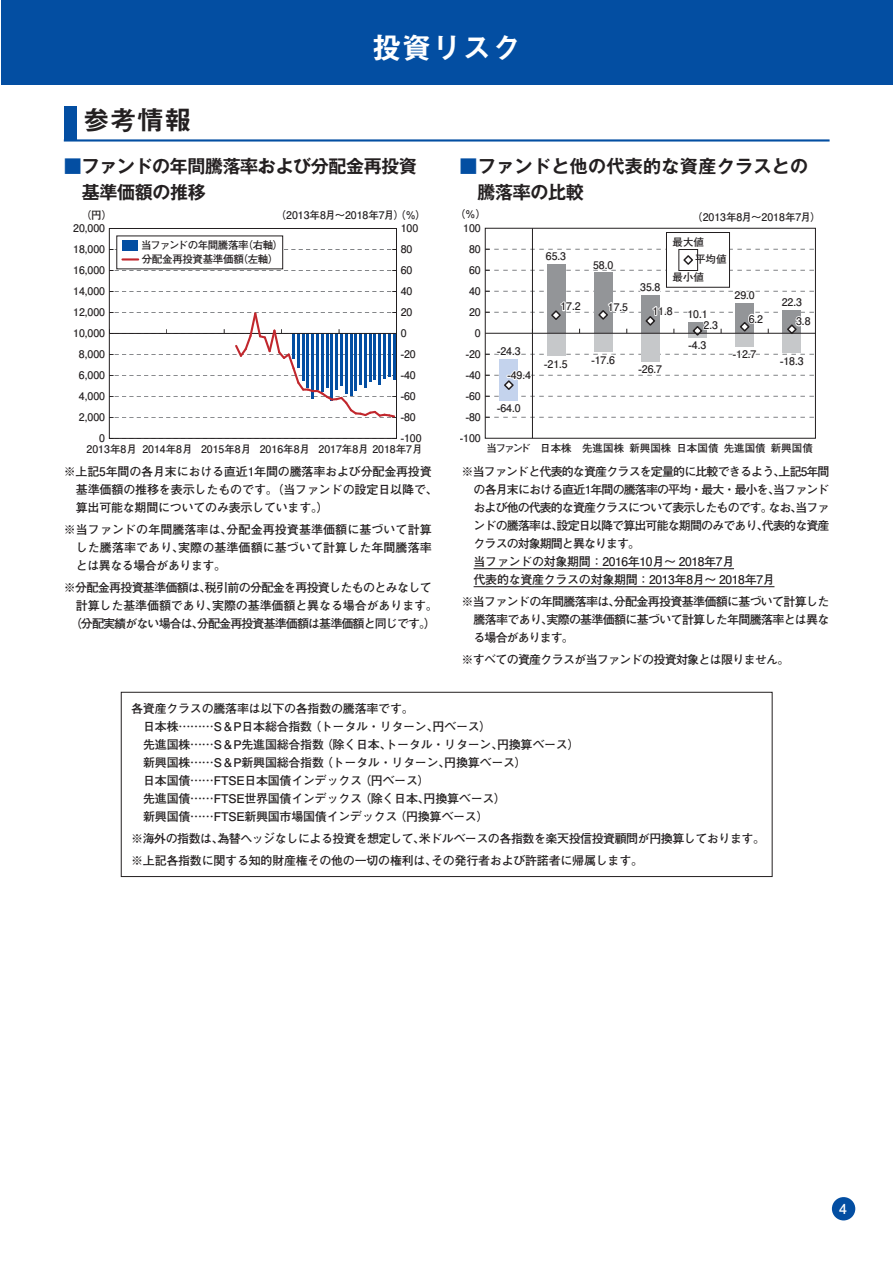
<style>
.page{position:relative;width:893px;height:1263px;background:#fff}
.page>*{position:absolute;margin:0;border:0;box-sizing:border-box;transform-origin:0 0}
.t1{font:30px "Midashi Go Pro MB31 90 pv RKSJ H";color:#fff}
.t2{font:27px "Midashi Go Pro MB31 90 pv RKSJ H";color:#231f20}
.t3{font:18px/25.5px "Gothic MB101 Pro De Bold 90 pv RKSJ H";letter-spacing:-.02em;color:#231f20}
.t4{font:18px/25.5px "Gothic MB101 Pro De Bold 90 pv RKSJ H";letter-spacing:.02em;color:#231f20}
.t5{font:13.8px "Futo Go B101 Pro Bold 90 pv RKSJ H";color:#fff}
.t6{font:12px/18px "Futo Go B101 Pro Bold 90 pv RKSJ H";letter-spacing:-.025em;color:#231f20}
.t7{font:12px/18px "Futo Go B101 Pro Bold 90 pv RKSJ H";letter-spacing:-.075em;color:#231f20}
.t8{font:12px "Futo Go B101 Pro Bold 90 pv RKSJ H";letter-spacing:-.06em;color:#231f20}
.t9{font:10.5px/21px "Futo Go B101 Pro Bold 90 pv RKSJ H";color:#231f20}
.t10{font:10.5px/13.5px "Futo Go B101 Pro Bold 90 pv RKSJ H";letter-spacing:-.035em;color:#231f20}
.t11{font:10.5px "Futo Go B101 Pro Bold 90 pv RKSJ H";letter-spacing:-.135em;color:#231f20}
.s1{color:#034ea2}
</style>
<div class="page">
<div style="left:831px;top:1197px;width:24px;height:23px;background:#034ea2;border-radius:50%"></div>
<div style="left:1px;top:0;width:891px;height:85px;background:#034ea2"></div>
<svg style="left:109px;top:228px;width:287px;height:1px"></svg>
<svg style="left:109px;top:249px;width:287px;height:1px"></svg>
<svg style="left:109px;top:270px;width:287px;height:1px"></svg>
<svg style="left:109px;top:291px;width:287px;height:1px"></svg>
<svg style="left:109px;top:438px;width:287px;height:1px"></svg>
<div style="left:117px;top:236px;width:166px;height:33px;background:#fff"></div>
<div style="left:122px;top:241px;width:16px;height:10px;background:#034ea2"></div>
<hr style="left:122px;top:258px;width:16px;height:3px;background:#c1272d">
<svg style="left:109px;top:311px;width:288px;height:108px"></svg>
<div style="left:121px;top:692px;width:651px;height:185px;border:1px solid #231f20"></div>
<div style="left:666px;top:232px;width:63px;height:55px;border:1px solid #231f20"></div>
<div style="left:485px;top:228px;width:330px;height:210px;border:1px solid #231f20"></div>
<hr style="left:532px;top:228px;width:1px;height:210px;background:#231f20">
<div style="left:546px;top:265px;width:19px;height:68px;background:#939598"></div>
<div style="left:593px;top:272px;width:19px;height:61px;background:#939598"></div>
<svg style="left:485px;top:249px;width:330px;height:23px"></svg>
<div style="left:607px;top:261px;width:6px;height:8px;border:2px solid #fff;border-radius:50%"></div>
<svg style="left:485px;top:281px;width:330px;height:137px"></svg>
<hr style="left:473px;top:568px;width:261px;height:1px;background:#231f20">
<hr style="left:473px;top:586px;width:301px;height:1px;background:#231f20">
<div style="left:64px;top:106px;width:13px;height:34px;background:#034ea2"></div>
<hr style="left:64px;top:139px;width:765px;height:3px;background:#034ea2">
<h2 class="t2" style="left:83px;top:110px;width:110px">参考情報</h2>
<h1 class="t1" style="left:371px;top:36px;width:152px">投資リスク</h1>
<h3 class="t3" style="left:82px;top:156px;width:337px;text-indent:-18px"><span class="s1">■</span>ファンドの年間騰落率および分配金再投資基準価額の推移</h3>
<h3 class="t4" style="left:477px;top:156px;width:332px;text-indent:-18px"><span class="s1">■</span>ファンドと他の代表的な資産クラスとの騰落率の比較</h3>
<p class="t9" style="left:73px;top:209px;width:41px;line-height:13.6px;text-indent:8px">（円）<br>20,000</p>
<p class="t9" style="left:73px;top:240px;width:33px;text-align:right">18,000<br>16,000<br>14,000<br>12,000<br>10,000<br>8,000<br>6,000<br>4,000<br>2,000<br>0</p>
<p class="t9" style="left:87px;top:440px;width:337px">2013年8月 2014年8月 2015年8月 2016年8月 2017年8月 2018年7月</p>
<p class="t9" style="left:275px;top:206px;width:152px">（2013年8月～2018年7月）（%）</p>
<p class="t9" style="left:400px;top:219px;width:19px">100</p>
<p class="t10" style="left:141px;top:240px;width:144px">当ファンドの年間騰落率（右軸）分配金再投資基準価額（左軸）</p>
<p class="t9" style="left:400px;top:240px;width:13px">80</p>
<p class="t9" style="left:400px;top:261px;width:13px">60<br>40</p>
<p class="t9" style="left:400px;top:303px;width:13px">20</p>
<p class="t9" style="left:400px;top:345px;width:16px">-20</p>
<p class="t9" style="left:400px;top:324px;width:7px">0</p>
<p class="t9" style="left:400px;top:366px;width:16px">-40</p>
<p class="t9" style="left:400px;top:387px;width:16px">-60</p>
<p class="t9" style="left:400px;top:408px;width:16px">-80</p>
<p class="t9" style="left:400px;top:429px;width:22px">-100</p>
<p class="t9" style="left:455px;top:205px;width:33px">（％）</p>
<p class="t9" style="left:463px;top:219px;width:19px">100</p>
<p class="t9" style="left:469px;top:240px;width:13px">80</p>
<p class="t9" style="left:469px;top:261px;width:13px">60<br>40</p>
<p class="t9" style="left:469px;top:303px;width:13px">20</p>
<p class="t9" style="left:466px;top:345px;width:16px">-20</p>
<p class="t9" style="left:475px;top:324px;width:7px">0</p>
<p class="t9" style="left:466px;top:366px;width:16px">-40</p>
<p class="t9" style="left:466px;top:387px;width:16px">-60</p>
<p class="t9" style="left:466px;top:408px;width:16px">-80</p>
<p class="t9" style="left:497px;top:342px;width:25px">-24.3</p>
<p class="t9" style="left:507px;top:366px;width:25px">-49.4</p>
<p class="t9" style="left:497px;top:399px;width:25px">-64.0</p>
<p class="t9" style="left:692px;top:208px;width:130px">（2013年8月～2018年7月）</p>
<p class="t9" style="left:546px;top:247px;width:22px">65.3</p>
<p class="t9" style="left:593px;top:256px;width:22px">58.0</p>
<p class="t9" style="left:640px;top:278px;width:22px">35.8</p>
<p class="t9" style="left:672px;top:233px;width:33px">最大値</p>
<p class="t9" style="left:672px;top:268px;width:33px">最小値</p>
<p class="t9" style="left:695px;top:250px;width:33px">平均値</p>
<p class="t9" style="left:734px;top:286px;width:22px">29.0</p>
<p class="t9" style="left:560px;top:297px;width:22px">17.2</p>
<p class="t9" style="left:544px;top:355px;width:25px">-21.5</p>
<p class="t9" style="left:608px;top:298px;width:22px">17.5</p>
<p class="t9" style="left:591px;top:351px;width:25px">-17.6</p>
<p class="t9" style="left:652px;top:302px;width:22px">11.8</p>
<p class="t9" style="left:687px;top:305px;width:22px">10.1</p>
<p class="t9" style="left:688px;top:336px;width:19px">-4.3</p>
<p class="t9" style="left:703px;top:316px;width:16px">2.3</p>
<p class="t9" style="left:638px;top:360px;width:25px">-26.7</p>
<p class="t9" style="left:748px;top:310px;width:16px">6.2</p>
<p class="t9" style="left:732px;top:345px;width:25px">-12.7</p>
<p class="t9" style="left:781px;top:293px;width:22px">22.3</p>
<p class="t9" style="left:796px;top:312px;width:16px">3.8</p>
<p class="t9" style="left:780px;top:352px;width:25px">-18.3</p>
<p class="t9" style="left:460px;top:429px;width:22px">-100</p>
<p class="t9" style="left:582px;top:439px;width:185px">先進国株新興国株日本国債先進国債</p>
<p class="t11" style="left:486px;top:444px;width:87px">当ファンド 日本株</p>
<p class="t9" style="left:770px;top:439px;width:44px">新興国債</p>
<p class="t6" style="left:76px;top:464px;width:363px;text-indent:-12px">※上記5年間の各月末における直近1年間の騰落率および分配金再投資基準価額の推移を表示したものです。（当ファンドの設定日以降で、算出可能な期間についてのみ表示しています。）</p>
<p class="t6" style="left:76px;top:522px;width:357px;text-align:justify;text-indent:-12px">※当ファンドの年間騰落率は、分配金再投資基準価額に基づいて計算した騰落率であり、実際の基準価額に基づいて計算した年間騰落率とは異なる場合があります。</p>
<p class="t8" style="left:64px;top:583px;width:369px">※分配金再投資基準価額は、税引前の分配金を再投資したものとみなして</p>
<p class="t6" style="left:76px;top:598px;width:363px">計算した基準価額であり、実際の基準価額と異なる場合があります。</p>
<p class="t7" style="left:70px;top:616px;width:368px">（分配実績がない場合は、分配金再投資基準価額は基準価額と同じです。）</p>
<p class="t7" style="left:473px;top:464px;width:357px;text-indent:-12px">※当ファンドと代表的な資産クラスを定量的に比較できるよう、上記5年間の各月末における直近1年間の騰落率の平均・最大・最小を、当ファンドおよび他の代表的な資産クラスについて表示したものです。なお、当ファンドの騰落率は、設定日以降で算出可能な期間のみであり、代表的な資産クラスの対象期間と異なります。<br>当ファンドの対象期間：2016年10月～ 2018年7月<br>代表的な資産クラスの対象期間：2013年8月～ 2018年7月</p>
<p class="t6" style="left:473px;top:594px;width:357px;text-align:justify;text-indent:-12px">※当ファンドの年間騰落率は、分配金再投資基準価額に基づいて計算した騰落率であり、実際の基準価額に基づいて計算した年間騰落率とは異なる場合があります。</p>
<p class="t8" style="left:461px;top:655px;width:329px">※すべての資産クラスが当ファンドの投資対象とは限りません。</p>
<p class="t6" style="left:143px;top:701px;width:438px;text-indent:-12px">各資産クラスの騰落率は以下の各指数の騰落率です。<br>日本株………S＆P日本総合指数（トータル・リターン、円ベース）<br>先進国株……S＆P先進国総合指数（除く日本、トータル・リターン、円換算ベース）新興国株……S＆P新興国総合指数（トータル・リターン、円換算ベース）<br>日本国債……FTSE日本国債インデックス（円ベース）<br>先進国債……FTSE世界国債インデックス（除く日本、円換算ベース）<br>新興国債……FTSE新興国市場国債インデックス（円換算ベース）</p>
<p class="t6" style="left:131px;top:829px;width:635px;line-height:22.2px">※海外の指数は、為替ヘッジなしによる投資を想定して、米ドルベースの各指数を楽天投信投資顧問が円換算しております。※上記各指数に関する知的財産権その他の一切の権利は、その発行者および許諾者に帰属します。</p>
<p class="t5" style="left:839px;top:1204px;width:9px">4</p>
</div>
